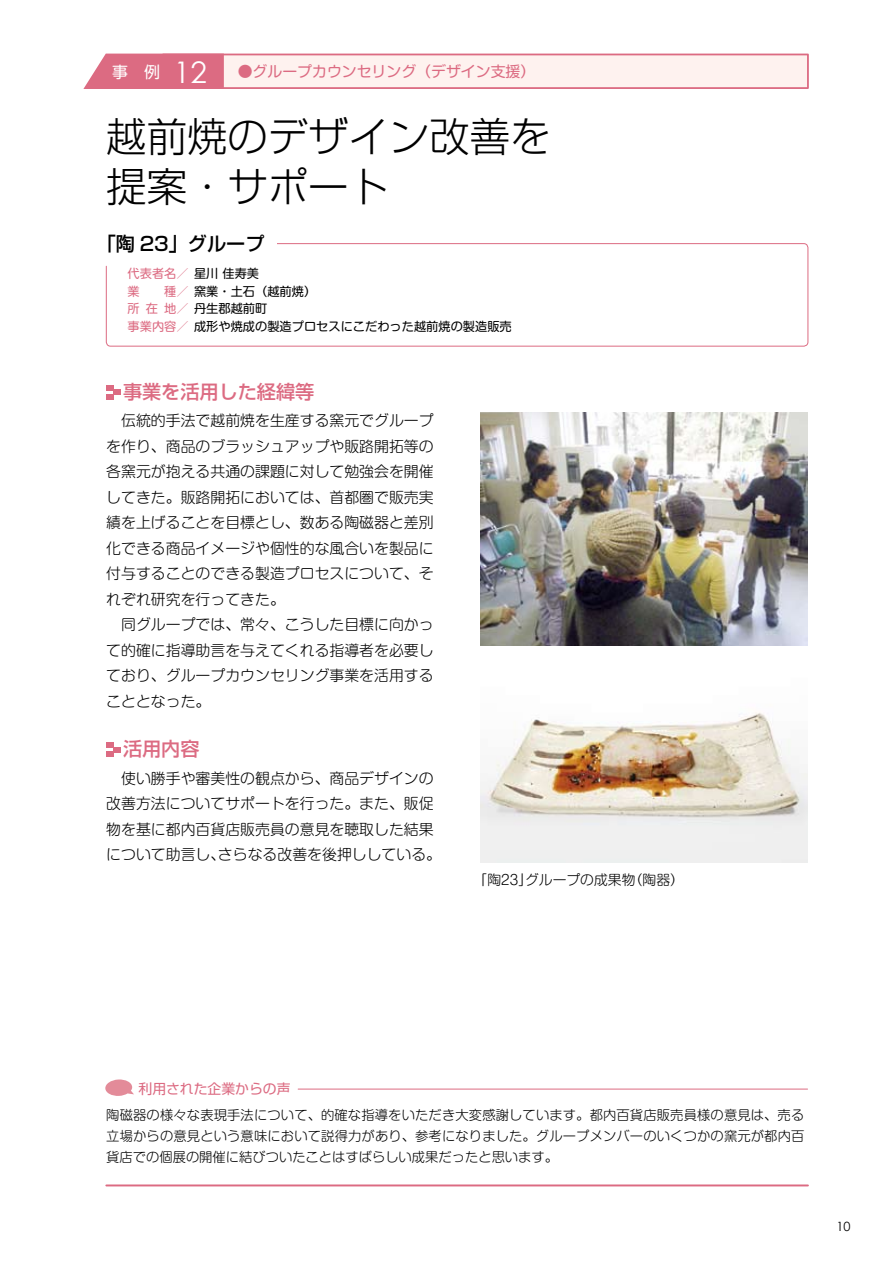
<style>
.page{position:relative;width:893px;height:1263px;background:#fff}
.page>*{position:absolute;margin:0;border:0;box-sizing:border-box;transform-origin:0 0}
.t1{font:300 40.35px/50.7px "Shin Go Pro";color:#000}
.t2{font:500 19.2px "Shin Go Pro";color:#dc6b82}
.t3{font:500 19.2px "Shin Go Pro";color:#000}
.t4{font:300 14.85px/25.5px "Shin M Go Pro";color:#000}
.t5{font:14.85px "Shin M Go Pro";color:#dc6b82}
.t6{font:300 13.8px "Shin M Go Pro";color:#000}
.t7{font:13.8px "Shin Go Pro";color:#dc6b82}
.t8{font:300 13.35px/20.7px "Shin M Go Pro";color:#000;text-align:justify}
.t9{font:12.75px "Century Gothic";color:#000}
.t10{font:12.15px/17.5px "Shin M Go Pro";color:#000}
.t11{font:12.15px/17.5px "Shin M Go Pro";color:#dc6b82}
.s1{font-size:15.9px;color:#fff}
.s2{font-family:"Century Gothic";font-size:29.7px;color:#fff}
.s3{color:#000}
.s4{color:#dc6b82}
</style>
<div class="page">
<svg style="left:106px;top:243px;width:703px;height:104px"></svg>
<hr style="left:106px;top:1184px;width:702px;height:2px;background:#dc6b82">
<svg style="left:83px;top:53px;width:726px;height:36px"></svg>
<div style="left:100px;top:225px;width:176px;height:36px;background:#fff"></div>
<div style="left:106px;top:385px;width:8px;height:5px;background:#dc6b82"></div>
<svg style="left:114px;top:390px;width:7px;height:5px"></svg>
<div style="left:106px;top:394px;width:8px;height:6px;background:#dc6b82"></div>
<div style="left:106px;top:742px;width:8px;height:6px;background:#dc6b82"></div>
<svg style="left:114px;top:747px;width:7px;height:5px"></svg>
<div style="left:106px;top:751px;width:8px;height:6px;background:#dc6b82"></div>
<svg style="left:105px;top:1079px;width:29px;height:17px"></svg>
<hr style="left:298px;top:1089px;width:509px;height:1px;background:#dc6b82">
<img style="left:480px;top:412px;width:328px;height:233px">
<img style="left:480px;top:712px;width:328px;height:150px">
<p class="t5" style="left:112px;top:59px;width:425px"><span class="s1">事　例</span> <span class="s2">12</span> ●グループカウンセリング（デザイン支援）</p>
<p class="t1" style="left:106px;top:106px;width:446px">越前焼のデザイン改善を提案・サポート</p>
<p class="t3" style="left:97px;top:228px;width:169px">「陶 23」グループ</p>
<p class="t11" style="left:128px;top:263px;width:133px">代表者名／<span class="s3">星川 佳寿美</span>業</p>
<p class="t10" style="left:128px;top:281px;width:386px;text-indent:37px"><span class="s4">種／</span>窯業・土石（越前焼）<br><span class="s4">所在地／</span>丹生郡越前町<br><span class="s4">事業内容／</span>成形や焼成の製造プロセスにこだわった越前焼の製造販売</p>
<p class="t2" style="left:123px;top:376px;width:193px">事業を活用した経緯等</p>
<p class="t4" style="left:106px;top:406px;width:329px">　伝統的手法で越前焼を生産する窯元でグループを作り、商品のブラッシュアップや販路開拓等の各窯元が抱える共通の課題に対して勉強会を開催してきた。販路開拓においては、首都圏で販売実績を上げることを目標とし、数ある陶磁器と差別化できる商品イメージや個性的な風合いを製品に付与することのできる製造プロセスについて、それぞれ研究を行ってきた。<br>　同グループでは、常々、こうした目標に向かって的確に指導助言を与えてくれる指導者を必要しており、グループカウンセリング事業を活用することとなった。</p>
<p class="t2" style="left:123px;top:733px;width:78px">活用内容</p>
<p class="t4" style="left:106px;top:763px;width:336px">　使い勝手や審美性の観点から、商品デザインの改善方法についてサポートを行った。また、販促物を基に都内百貨店販売員の意見を聴取した結果について助言し、さらなる改善を後押ししている。</p>
<p class="t6" style="left:474px;top:868px;width:212px">「陶23」グループの成果物（陶器）</p>
<p class="t7" style="left:139px;top:1077px;width:154px">利用された企業からの声</p>
<p class="t8" style="left:106px;top:1103px;width:700px">陶磁器の様々な表現手法について、的確な指導をいただき大変感謝しています。都内百貨店販売員様の意見は、売る立場からの意見という意味において説得力があり、参考になりました。グループメンバーのいくつかの窯元が都内百貨店での個展の開催に結びついたことはすばらしい成果だったと思います。</p>
<p class="t9" style="left:836px;top:1219px;width:16px">10</p>
</div>
